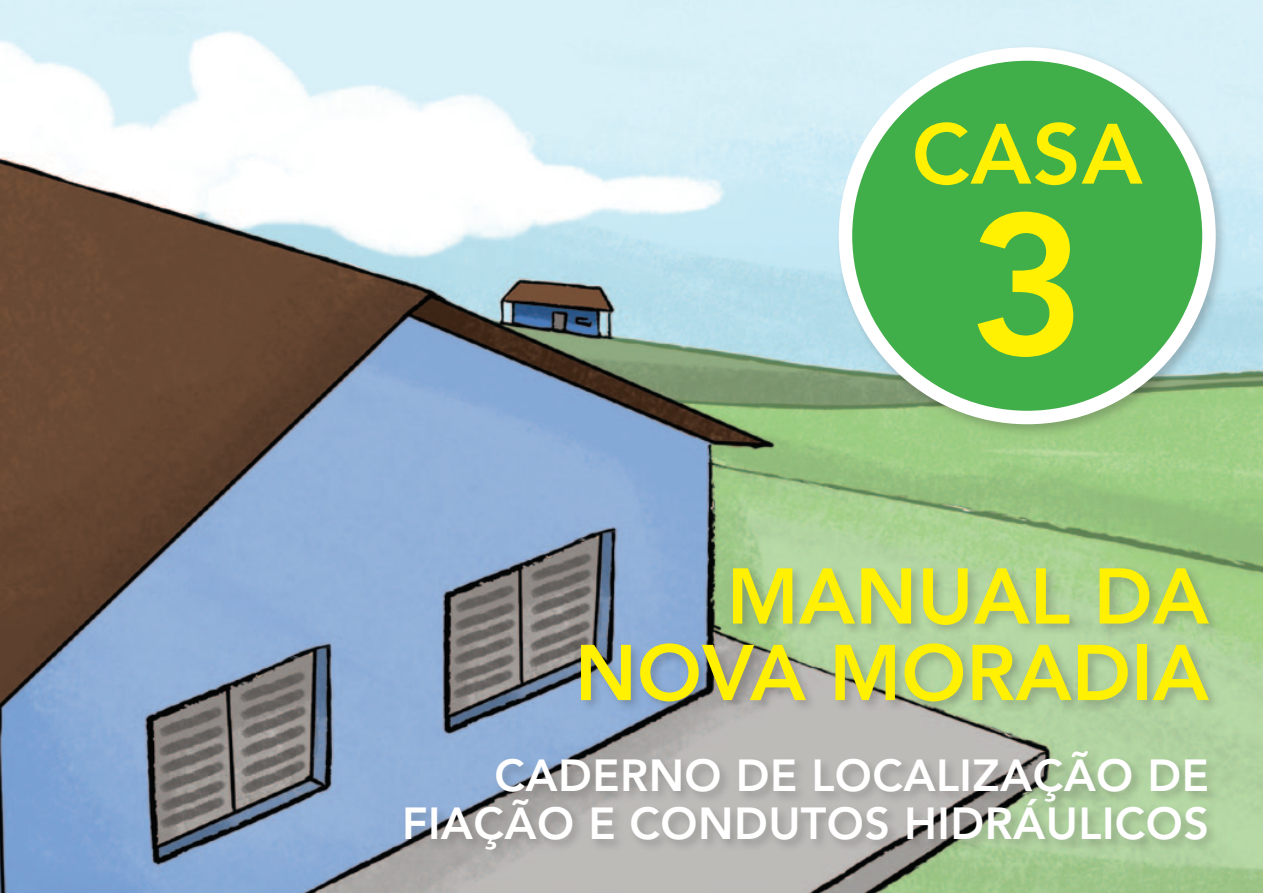
<style>
.page{position:relative;width:1263px;height:893px;background:#fff}
.page>*{position:absolute;margin:0;border:0;box-sizing:border-box;transform-origin:0 0}
.t1{font:800 198.6px "Avenir LT Std";color:#fff101}
.t2{font:800 84.45px "Avenir LT Std";color:#fff101}
.t3{font:800 78px/76.5px "Avenir LT Std";color:#fff101;text-align:right}
.t4{font:800 44.55px/48px "Avenir LT Std";letter-spacing:.01em;color:#fff;text-align:right}
</style>
<div class="page">
<img style="left:0;top:0;width:1263px;height:893px">
<div style="left:402px;top:565px;width:819px;height:297px;background:#231f20;opacity:.22"></div>
<div style="left:835px;top:43px;width:393px;height:394px;background:#231f20;opacity:.22"></div>
<div style="left:845px;top:54px;width:364px;height:363px;background:#40ae49;border-radius:50%"></div>
<div style="left:839px;top:47px;width:377px;height:377px;border:14px solid #fff;border-radius:50%"></div>
<p class="t2" style="left:912px;top:104px;width:232px">CASA</p>
<p class="t1" style="left:968px;top:168px;width:119px">3</p>
<p class="t3" style="left:575px;top:558px;width:636px">MANUAL DA<br>NOVA MORADIA</p>
<p class="t4" style="left:402px;top:752px;width:808px">CADERNO DE LOCALIZAÇÃO DE<br>FIAÇÃO E CONDUTOS HIDRÁULICOS</p>
</div>
